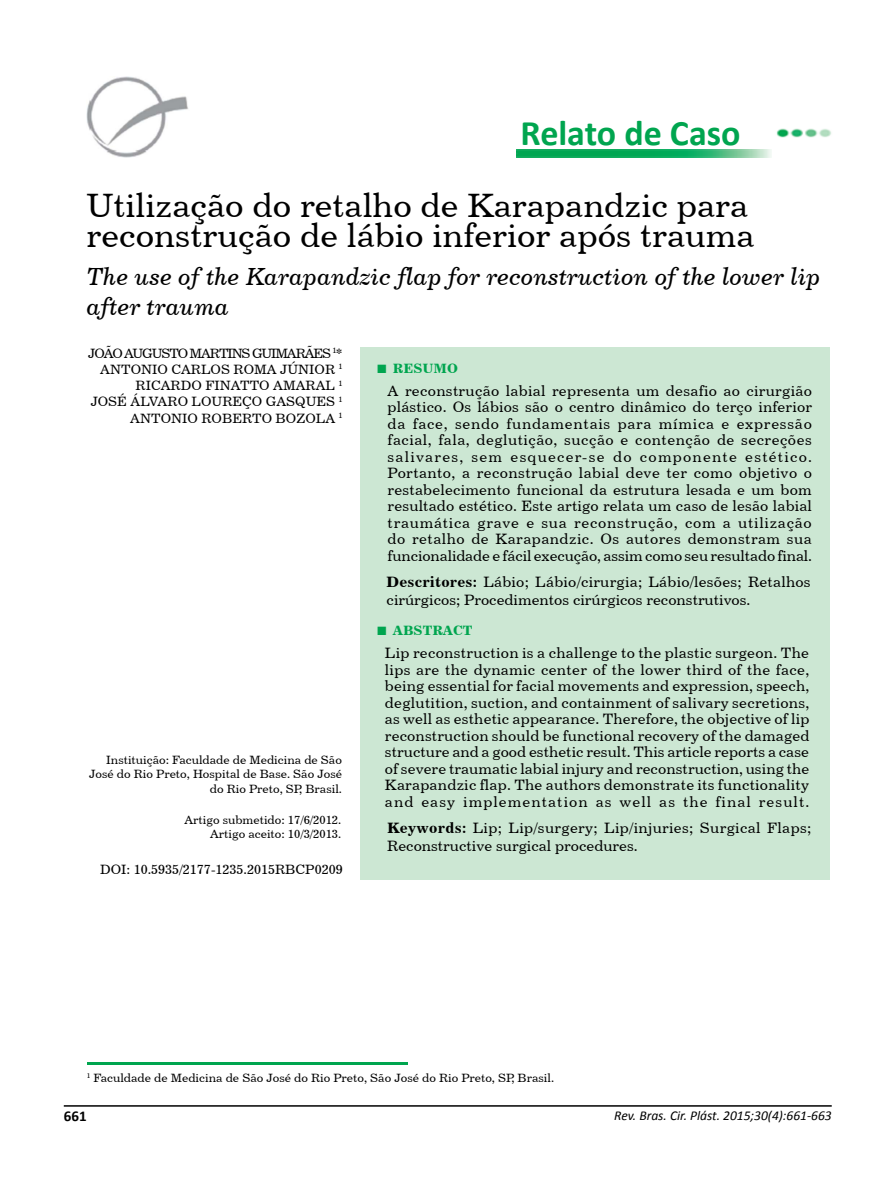
<style>
.page{position:relative;width:893px;height:1191px;background:#fff}
.page>*{position:absolute;margin:0;border:0;box-sizing:border-box;transform-origin:0 0}
.t1{font:700 36px "Calibri";color:#00a54f}
.t2{font:33.75px/30px "Century 731 BT Roman A";color:#000}
.t3{font:24.75px/30px "Century 731 BT Italic A";color:#000}
.t4{font:15px/16.5px "Century 731 BT Roman A";color:#000;text-align:justify}
.t5{font:15px/18px "Century 731 BT Roman A";letter-spacing:.02em;color:#000}
.t6{font:700 15px "Calibri";color:#000}
.t7{font:13.5px/16.2px "Century 731 BT Roman A";color:#000;text-align:right}
.t8{font:italic 13.5px "Calibri";color:#000}
.t9{font:13.5px "Century 731 BT Bold A";color:#00a54f}
.t10{font:12px/14.4px "Century 731 BT Roman A";color:#000;text-align:right}
.s1{font-family:"Times New Roman";font-weight:700;font-size:18px}
.s2{font-family:"Century 731 BT Bold A"}
</style>
<div class="page">
<hr style="left:64px;top:1105px;width:768px;height:1px;background:#000">
<img style="left:776px;top:128px;width:55px;height:10px">
<img style="left:87px;top:77px;width:101px;height:81px">
<div style="left:360px;top:347px;width:470px;height:532px;background:#cce7d3"></div>
<hr style="left:87px;top:1062px;width:320px;height:2px;background:#00a54f">
<img style="left:517px;top:150px;width:255px;height:7px">
<h1 class="t1" style="left:521px;top:108px;width:221px">Relato de Caso</h1>
<h2 class="t2" style="left:86px;top:189px;width:670px">Utilização do retalho de Karapandzic para reconstrução de lábio inferior após trauma</h2>
<h3 class="t3" style="left:87px;top:261px;width:735px">The use of the Karapandzic flap for reconstruction of the lower lip after trauma</h3>
<p class="t7" style="left:88px;top:345px;width:256px">JOÃO AUGUSTO MARTINS GUIMARÃES <sup>1</sup>*<br>ANTONIO CARLOS ROMA JÚNIOR <sup>1<br></sup>RICARDO FINATTO AMARAL <sup>1<br></sup>JOSÉ ÁLVARO LOUREÇO GASQUES <sup>1<br></sup>ANTONIO ROBERTO BOZOLA <sup>1</sup></p>
<p class="t10" style="left:89px;top:752px;width:254px">Instituição: Faculdade de Medicina de São<br>José do Rio Preto, Hospital de Base. São José do Rio Preto, SP, Brasil.</p>
<p class="t10" style="left:184px;top:812px;width:158px">Artigo submetido: 17/6/2012.<br>Artigo aceito: 10/3/2013.</p>
<p class="t7" style="left:100px;top:860px;width:244px">DOI: 10.5935/2177-1235.2015RBCP0209</p>
<p class="t9" style="left:376px;top:360px;width:83px"><span class="s1">■</span> RESUMO</p>
<p class="t4" style="left:388px;top:382px;width:426px">A reconstrução labial representa um desafio ao cirurgião plástico. Os lábios são o centro dinâmico do terço inferior da face, sendo fundamentais para mímica e expressão facial, fala, deglutição, sucção e contenção de secreções salivares, sem esquecer-se do componente estético.<br>Portanto, a reconstrução labial deve ter como objetivo o restabelecimento funcional da estrutura lesada e um bom resultado estético. Este artigo relata um caso de lesão labial traumática grave e sua reconstrução, com a utilização do retalho de Karapandzic. Os autores demonstram sua funcionalidade e fácil execução, assim como seu resultado final.</p>
<p class="t4" style="left:387px;top:572px;width:426px;line-height:18px"><span class="s2">Descritores:</span> Lábio; Lábio/cirurgia; Lábio/lesões; Retalhos cirúrgicos; Procedimentos cirúrgicos reconstrutivos.</p>
<p class="t9" style="left:376px;top:622px;width:98px"><span class="s1">■</span> ABSTRACT</p>
<p class="t4" style="left:385px;top:644px;width:426px">Lip reconstruction is a challenge to the plastic surgeon. The lips are the dynamic center of the lower third of the face, being essential for facial movements and expression, speech, deglutition, suction, and containment of salivary secretions, as well as esthetic appearance. Therefore, the objective of lip reconstruction should be functional recovery of the damaged structure and a good esthetic result. This article reports a case of severe traumatic labial injury and reconstruction, using the Karapandzic flap. The authors demonstrate its functionality and easy implementation as well as the final result.</p>
<p class="t5" style="left:387px;top:819px;width:426px"><span class="s2">Keywords:</span> Lip; Lip/surgery; Lip/injuries; Surgical Flaps;<br>Reconstructive surgical procedures.</p>
<p class="t10" style="left:87px;top:1070px;width:469px"><sup>1</sup> Faculdade de Medicina de São José do Rio Preto, São José do Rio Preto, SP, Brasil.</p>
<p class="t6" style="left:64px;top:1105px;width:24px">661</p>
<p class="t8" style="left:614px;top:1106px;width:219px">Rev. Bras. Cir. Plást. 2015;30(4):661-663</p>
</div>
